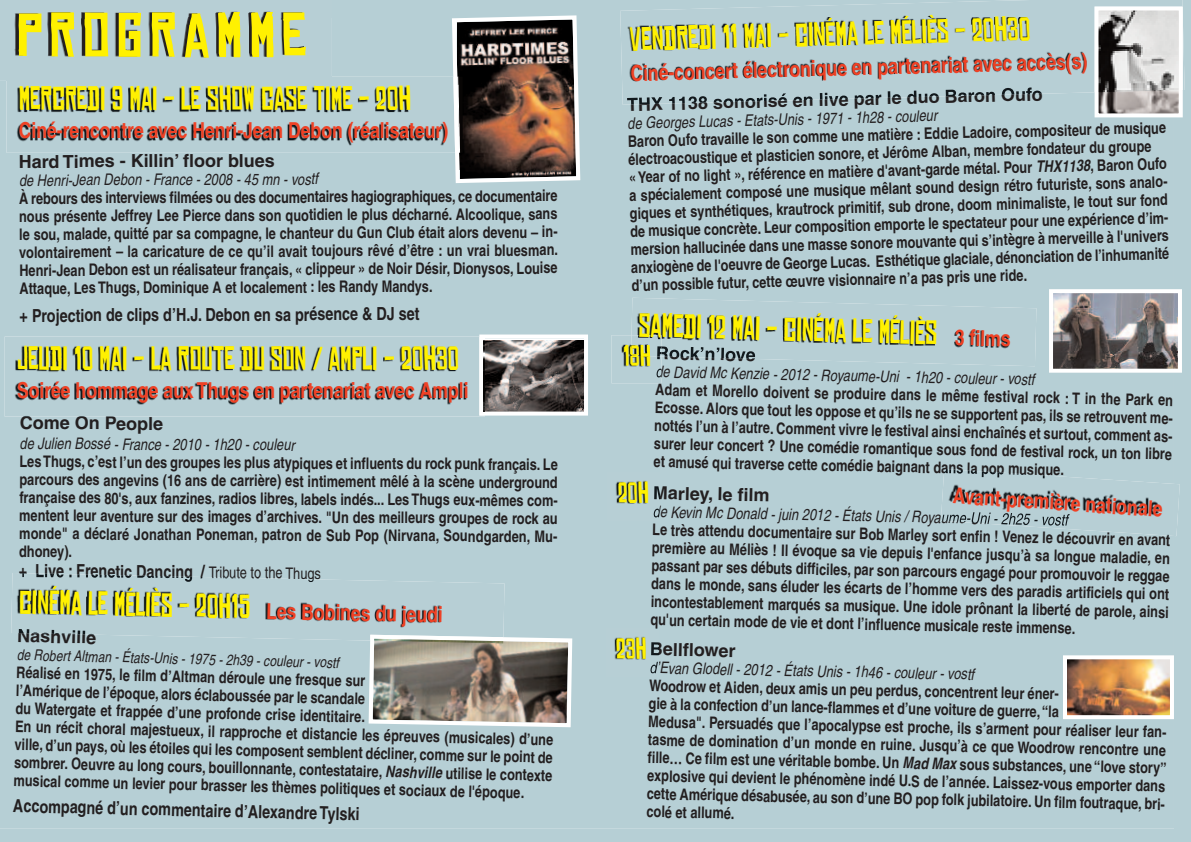
<style>
.page{position:relative;width:1191px;height:842px;background:#b6cfd5}
.page>*{position:absolute;margin:0;border:0;box-sizing:border-box;transform-origin:0 0}
.t1{font:60px "Chinese Rocks Rg";letter-spacing:.1em;color:#fff101}
.t2{font:32px "Chinese Rocks Rg";color:#fff101;scale:.8 1}
.t3{font:28px "Chinese Rocks Rg";color:#fff101;scale:.8 1}
.t4{font:700 22px "Helvetica";color:#ef4125;scale:.8 1}
.t5{font:700 18px "Helvetica";letter-spacing:-.005em;color:#231f20;scale:.8 1}
.t6{font:700 18px "Helvetica";letter-spacing:-.005em;color:#231f20}
.t7{font:700 16px/18px "Helvetica";letter-spacing:-.005em;color:#231f20;scale:.8 1}
.t8{font:italic 16px "Helvetica";letter-spacing:.005em;color:#231f20;scale:.8 1}
.t9{font:italic 15px "Helvetica";color:#231f20;scale:.8 1}
.s1{font-weight:400;font-size:16px}
.s2{font-family:"Helvetica";font-weight:700;font-size:22px;color:#ef4125}
.s3{font-style:italic}
</style>
<div class="page">
<div style="left:0;top:17px;width:1174px;height:812px;background:#b6cfd5"></div>
<img style="left:611px;top:335px;width:50px;height:48px">
<svg style="left:656px;top:367px;width:5px;height:11px"></svg>
<img style="left:608px;top:472px;width:52px;height:48px">
<img style="left:654px;top:486px;width:6px;height:15px">
<svg style="left:653px;top:506px;width:7px;height:13px"></svg>
<img style="left:1174px;top:484px;width:5px;height:52px">
<img style="left:940px;top:469px;width:234px;height:67px">
<img style="left:606px;top:628px;width:52px;height:48px">
<img style="left:651px;top:642px;width:7px;height:14px">
<svg style="left:650px;top:661px;width:8px;height:13px"></svg>
<img style="left:0;top:0;width:332px;height:80px">
<svg style="left:450px;top:13px;width:132px;height:172px;background:#735f54"></svg>
<img style="left:485px;top:340px;width:98px;height:71px">
<div style="left:479px;top:334px;width:109px;height:82px;border:4px solid #fff"></div>
<img style="left:1099px;top:92px;width:78px;height:20px">
<div style="left:1094px;top:7px;width:88px;height:110px;border:4px solid #fff"></div>
<img style="left:1054px;top:294px;width:123px;height:74px">
<div style="left:1049px;top:289px;width:133px;height:84px;border:4px solid #fff"></div>
<img style="left:1068px;top:660px;width:101px;height:54px">
<div style="left:1063px;top:655px;width:111px;height:64px;border:4px solid #fff"></div>
<svg style="left:366px;top:633px;width:208px;height:96px;background:#918b83"></svg>
<img style="left:7px;top:77px;width:446px;height:76px">
<img style="left:7px;top:77px;width:325px;height:3px">
<img style="left:453px;top:77px;width:10px;height:76px">
<img style="left:5px;top:337px;width:480px;height:80px">
<img style="left:22px;top:416px;width:131px;height:1px">
<img style="left:479px;top:337px;width:6px;height:79px">
<img style="left:483px;top:340px;width:2px;height:72px">
<img style="left:11px;top:573px;width:493px;height:67px">
<img style="left:20px;top:573px;width:163px;height:5px">
<img style="left:210px;top:577px;width:105px;height:5px">
<img style="left:18px;top:629px;width:78px;height:6px">
<img style="left:370px;top:635px;width:133px;height:6px">
<img style="left:374px;top:639px;width:129px;height:4px">
<img style="left:1182px;top:16px;width:2px;height:74px">
<div style="left:620px;top:0;width:562px;height:17px;background:#b7cfd5"></div>
<img style="left:620px;top:17px;width:474px;height:88px">
<img style="left:627px;top:93px;width:185px;height:12px">
<img style="left:1094px;top:7px;width:88px;height:85px">
<img style="left:1098px;top:11px;width:80px;height:81px">
<img style="left:631px;top:298px;width:405px;height:68px">
<img style="left:661px;top:346px;width:94px;height:13px">
<img style="left:631px;top:335px;width:30px;height:21px">
<svg style="left:657px;top:346px;width:4px;height:14px"></svg>
<img style="left:631px;top:345px;width:19px;height:11px">
<svg style="left:14px;top:777px;width:10px;height:9px"></svg>
<h1 class="t1" style="left:17px;top:3px;width:290px">PROGRAMME</h1>
<h2 class="t2" style="left:19px;top:82px;width:492px">MERCREDI 9 MAI - LE SHOW CASE TIME - 20H</h2>
<h3 class="t4" style="left:19px;top:123px;width:538px">Ciné-rencontre avec Henri-Jean Debon (réalisateur)</h3>
<p class="t6" style="left:19px;top:154px;width:257px">Hard Times - Killin’ floor blues</p>
<p class="t8" style="left:19px;top:174px;width:375px">de Henri-Jean Debon - France - 2008 - 45 mn - vostf</p>
<p class="t7" style="left:19px;top:189px;width:675px;text-align:justify">À rebours des interviews filmées ou des documentaires hagiographiques, ce documentaire nous présente Jeffrey Lee Pierce dans son quotidien le plus décharné. Alcoolique, sans le sou, malade, quitté par sa compagne, le chanteur du Gun Club était alors devenu – in&shy;volontairement – la caricature de ce qu’il avait toujours rêvé d’être : un vrai bluesman.<br>Henri-Jean Debon est un réalisateur français, « clippeur » de Noir Désir, Dionysos, Louise Attaque, Les Thugs, Dominique A et localement : les Randy Mandys.</p>
<p class="t5" style="left:20px;top:308px;width:502px">+ Projection de clips d’H.J. Debon en sa présence &amp; DJ set</p>
<h2 class="t2" style="left:17px;top:341px;width:554px">JEUDI 10 MAI - LA ROUTE DU SON / AMPLI - 20H30</h2>
<h3 class="t4" style="left:17px;top:382px;width:566px">Soirée hommage aux Thugs en partenariat avec Ampli</h3>
<p class="t6" style="left:20px;top:416px;width:145px">Come On People</p>
<p class="t8" style="left:20px;top:438px;width:345px">de Julien Bossé - France - 2010 - 1h20 - couleur</p>
<p class="t7" style="left:19px;top:455px;width:675px;text-align:justify">LesThugs, c’est l’un des groupes les plus atypiques et influents du rock punk français. Le parcours des angevins (16 ans de carrière) est intimement mêlé à la scène underground française des 80's, aux fanzines, radios libres, labels indés... Les Thugs eux-mêmes com&shy;mentent leur aventure sur des images d’archives. "Un des meilleurs groupes de rock au monde" a déclaré Jonathan Poneman, patron de Sub Pop (Nirvana, Soundgarden, Mu&shy;dhoney).</p>
<p class="t5" style="left:19px;top:565px;width:379px">+ Live : Frenetic Dancing / <span class="s1">Tribute to the Thugs</span></p>
<h2 class="t2" style="left:20px;top:585px;width:531px;rotate:1deg">CINÉMA LE MÉLIÈS - 20H15 <span class="s2">Les Bobines du jeudi</span></h2>
<p class="t6" style="left:17px;top:629px;width:80px;rotate:1deg">Nashville</p>
<p class="t9" style="left:17px;top:650px;width:404px;rotate:1deg">de Robert Altman - États-Unis - 1975 - 2h39 - couleur - vostf</p>
<p class="t7" style="left:16px;top:666px;width:674px;rotate:1deg">Réalisé en 1975, le film d’Altman déroule une fresque sur<br>l’Amérique de l’époque, alors éclaboussée par le scandale<br>du Watergate et frappée d’une profonde crise identitaire.<br>En un récit choral majestueux, il rapproche et distancie les épreuves (musicales) d’une ville, d’un pays, où les étoiles qui les composent semblent décliner, comme sur le point de</p>
<p class="t7" style="left:25px;top:757px;width:660px;text-indent:-11px;rotate:1deg">sombrer. Oeuvre au long cours, bouillonnante, contestataire, <span class="s3">Nashville</span> utilise le contexte usical comme un levier pour brasser les thèmes politiques et sociaux de l'époque.</p>
<p class="t5" style="left:13px;top:800px;width:435px;rotate:1deg">Accompagné d’un commentaire d’Alexandre Tylski</p>
<h2 class="t2" style="left:629px;top:24px;width:502px;rotate:-2deg">VENDREDI 11 MAI - CINÉMA LE MÉLIÈS - 20H30</h2>
<h3 class="t4" style="left:630px;top:67px;width:573px;rotate:-2deg">Ciné-concert électronique en partenariat avec accès(s)</h3>
<p class="t6" style="left:627px;top:96px;width:417px;rotate:-1deg">THX 1138 sonorisé en live par le duo Baron Oufo</p>
<p class="t8" style="left:627px;top:116px;width:389px;rotate:-1deg">de Georges Lucas - Etats-Unis - 1971 - 1h28 - couleur</p>
<p class="t7" style="left:628px;top:132px;width:680px;rotate:-1deg">Baron Oufo travaille le son comme une matière : Eddie Ladoire, compositeur de musique électroacoustique et plasticien sonore, et Jérôme Alban, membre fondateur du groupe<br>« Year of no light », référence en matière d'avant-garde métal. Pour <span class="s3">THX1138</span>, Baron Oufo a spécialement composé une musique mêlant sound design rétro futuriste, sons analo&shy;giques et synthétiques, krautrock primitif, sub drone, doom minimaliste, le tout sur fond de musique concrète. Leur composition emporte le spectateur pour une expérience d’im&shy;mersion hallucinée dans une masse sonore mouvante qui s’intègre à merveille à l'univers anxiogène de l'oeuvre de George Lucas. Esthétique glaciale, dénonciation de l’inhumanité d’un possible futur, cette œuvre visionnaire n’a pas pris une ride.</p>
<h2 class="t2" style="left:639px;top:309px;width:467px;rotate:1deg">SAMEDI 12 MAI - CINÉMA LE MÉLIÈS <span class="s2">3 films</span></h2>
<h3 class="t3" style="left:623px;top:341px;width:36px">18H</h3>
<p class="t6" style="left:656px;top:346px;width:101px;rotate:1deg">Rock’n’love</p>
<p class="t8" style="left:655px;top:366px;width:475px;rotate:1deg">de David Mc Kenzie - 2012 - Royaume-Uni - 1h20 - couleur - vostf</p>
<p class="t7" style="left:655px;top:383px;width:654px;rotate:1deg">Adam et Morello doivent se produire dans le même festival rock : T in the Park en Ecosse. Alors que tout les oppose et qu’ils ne se supportent pas, ils se retrouvent me&shy;nottés l’un à l’autre. Comment vivre le festival ainsi enchaînés et surtout, comment as&shy;surer leur concert ? Une comédie romantique sous fond de festival rock, un ton libre et amusé qui traverse cette comédie baignant dans la pop musique.</p>
<p class="t6" style="left:653px;top:486px;width:118px;rotate:1deg">Marley, le film</p>
<p class="t8" style="left:653px;top:506px;width:520px;rotate:1deg">de Kevin Mc Donald - juin 2012 - États Unis / Royaume-Uni - 2h25 - vostf</p>
<p class="t7" style="left:652px;top:523px;width:649px;text-align:justify;rotate:1deg">Le très attendu documentaire sur Bob Marley sort enfin ! Venez le découvrir en avant première au Méliès ! Il évoque sa vie depuis l'enfance jusqu’à sa longue maladie, en passant par ses débuts difficiles, par son parcours engagé pour promouvoir le reggae dans le monde, sans éluder les écarts de l’homme vers des paradis artificiels qui ont incontestablement marqués sa musique. Une idole prônant la liberté de parole, ainsi qu'un certain mode de vie et dont l’influence musicale reste immense.</p>
<p class="t6" style="left:650px;top:642px;width:87px;rotate:1deg">Bellflower</p>
<p class="t8" style="left:649px;top:662px;width:407px;rotate:1deg">d’Evan Glodell - 2012 - États Unis - 1h46 - couleur - vostf</p>
<p class="t7" style="left:649px;top:679px;width:654px;rotate:1deg">Woodrow et Aiden, deux amis un peu perdus, concentrent leur éner-<br>gie à la confection d’un lance-flammes et d’une voiture de guerre,“la<br>Medusa". Persuadés que l’apocalypse est proche, ils s’arment pour réaliser leur fan&shy;tasme de domination d’un monde en ruine. Jusqu’à ce que Woodrow rencontre une fille… Ce film est une véritable bombe. Un <span class="s3">Mad Max</span> sous substances, une “love story” explosive qui devient le phénomène indé U.S de l’année. Laissez-vous emporter dans cette Amérique désabusée, au son d’une BO pop folk jubilatoire. Un film foutraque, bri&shy;colé et allumé.</p>
<h3 class="t3" style="left:618px;top:478px;width:40px">20H</h3>
<h3 class="t4" style="left:953px;top:487px;width:264px;rotate:4deg">Avant-première nationale</h3>
<h3 class="t3" style="left:616px;top:634px;width:40px">23H</h3>
</div>
